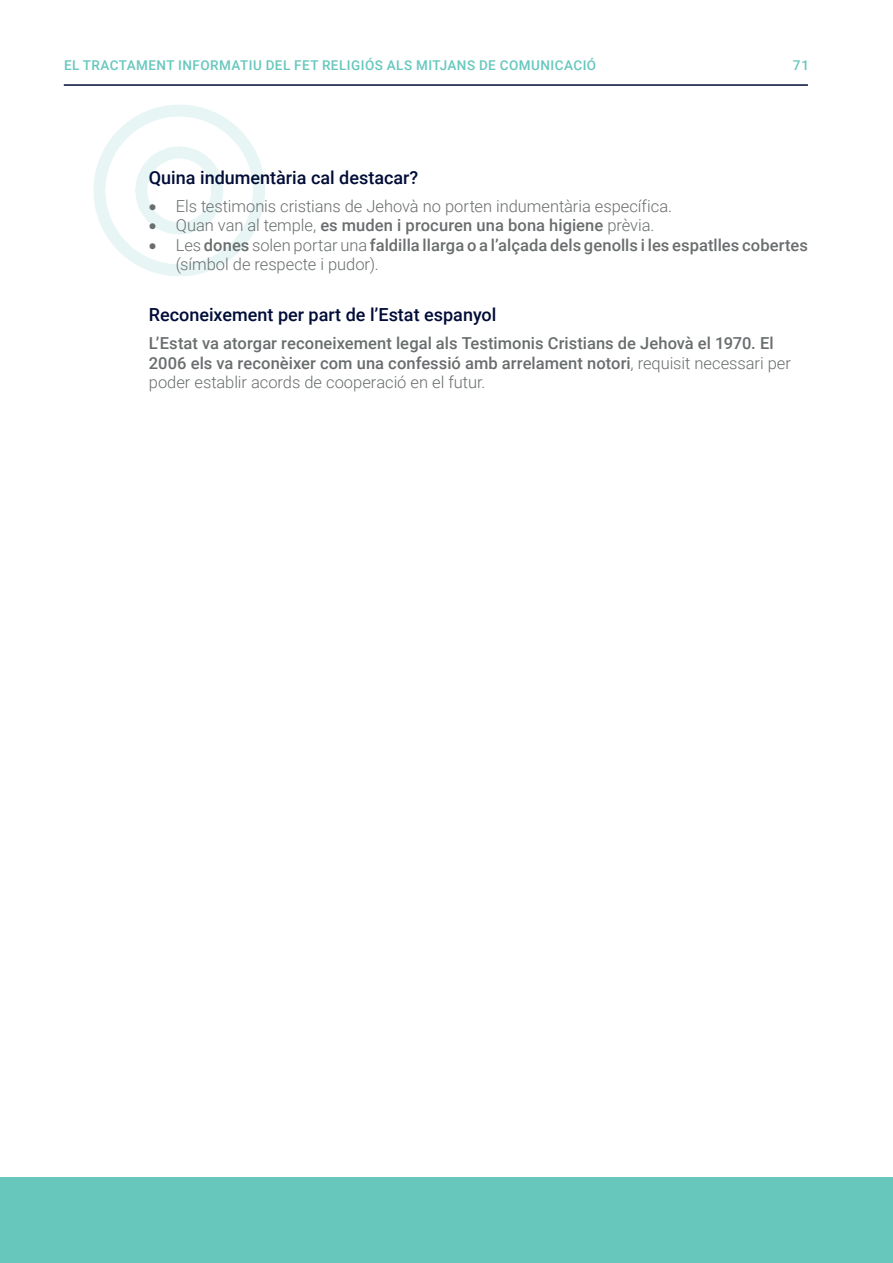
<style>
.page{position:relative;width:893px;height:1263px;background:#fff}
.page>*{position:absolute;margin:0;border:0;box-sizing:border-box;transform-origin:0 0}
.Normal_-_amb_separació{font:500 18px "Roboto";color:#000c37}
.t1{font:500 16.5px/19.5px "Roboto";letter-spacing:.005em;color:#696d6e}
.t2{font:300 16.5px "Roboto";letter-spacing:-.005em;color:#696d6e}
.t3{font:500 13.5px "Roboto";letter-spacing:.035em;color:#67c7bd}
.s1{font-weight:300}
</style>
<div class="page">
<div style="left:0;top:1178px;width:893px;height:85px;background:#67c7bd"></div>
<hr style="left:64px;top:84px;width:744px;height:2px;background:#000c37">
<img style="left:63px;top:84px;width:262px;height:192px">
<p class="t3" style="left:64px;top:55px;width:534px">EL TRACTAMENT INFORMATIU DEL FET RELIGIÓS ALS MITJANS DE COMUNICACIÓ</p>
<p class="t3" style="left:793px;top:55px;width:18px">71</p>
<p class="Normal_-_amb_separació" style="left:149px;top:165px;width:271px">Quina indumentària cal destacar?</p>
<p class="t2" style="left:149px;top:194px;width:525px">• Els testimonis cristians de Jehovà no porten indumentària específica.</p>
<p class="t1" style="left:149px;top:215px;width:507px">• <span class="s1">Quan van al temple,</span> es muden i procuren una bona higiene <span class="s1">prèvia.</span></p>
<p class="t1" style="left:176px;top:234px;width:634px;text-indent:-27px">• <span class="s1">Les</span> dones <span class="s1">solen portar una</span> faldilla llarga o a l’alçada dels genolls i les espatlles cobertes <span class="s1">(símbol de respecte i pudor).</span></p>
<p class="Normal_-_amb_separació" style="left:149px;top:302px;width:349px">Reconeixement per part de l’Estat espanyol</p>
<p class="t1" style="left:149px;top:333px;width:644px">L’Estat va atorgar reconeixement legal als Testimonis Cristians de Jehovà el 1970. El<br>2006 els va reconèixer com una confessió amb arrelament notori<span class="s1">, requisit necessari per poder establir acords de cooperació en el futur.</span></p>
</div>
